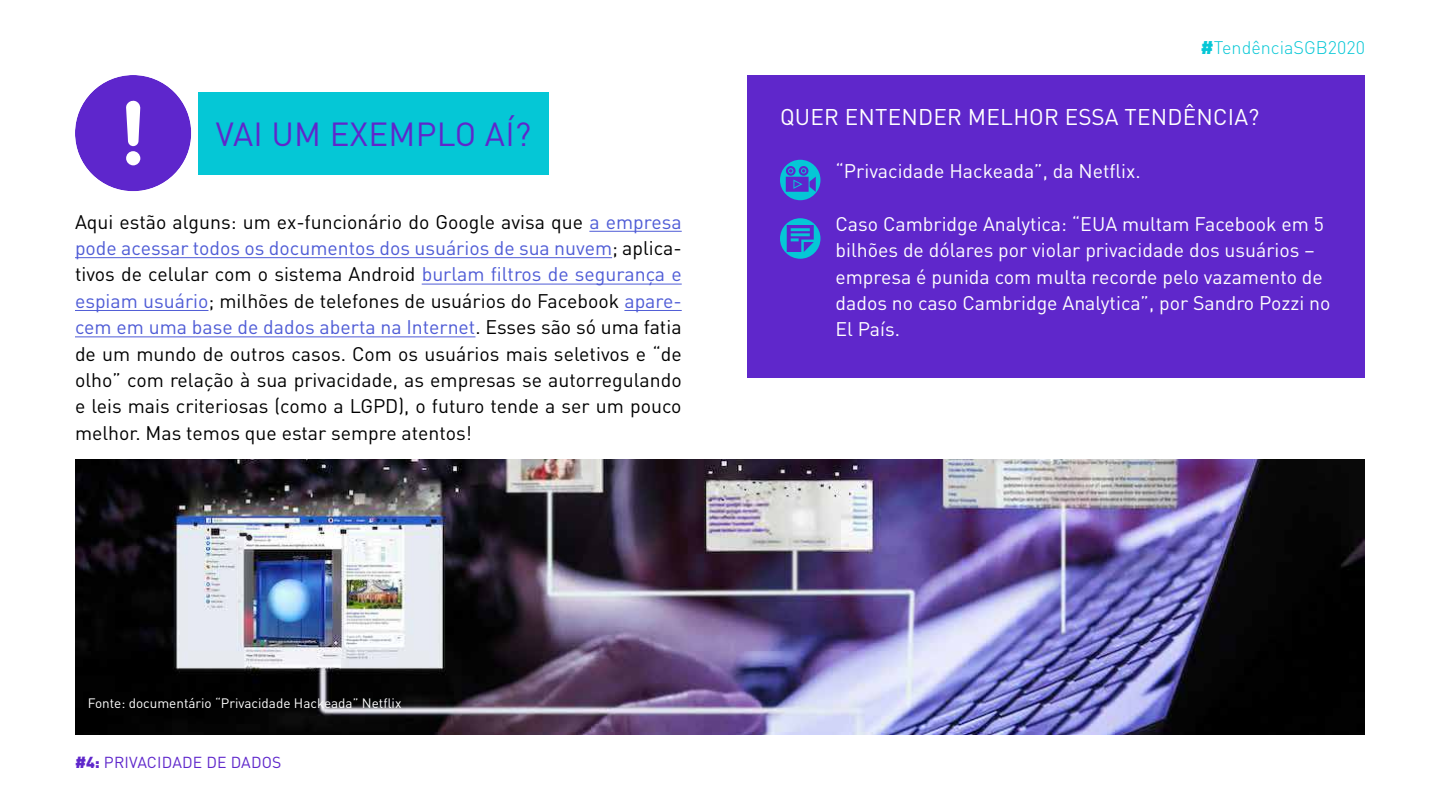
<style>
.page{position:relative;width:1440px;height:810px;background:#fff}
.page>*{position:absolute;margin:0;border:0;box-sizing:border-box;transform-origin:0 0}
.t1{font:33px "DIN Pro";letter-spacing:.01em;color:#5f27cb}
.t2{font:22.5px "DIN Pro";letter-spacing:.01em;color:#fff}
.t3{font:19.5px/26.4px "DIN Pro";color:#000;text-align:justify}
.t4{font:19.5px/26.4px "DIN Pro";color:#fff}
.t5{font:300 18px "DIN Pro";color:#05c7d6}
.t6{font:15.75px "DIN Pro";letter-spacing:.01em;color:#5f27cb}
.t7{font:13.5px "DIN Pro";color:#fff}
.s1{font-weight:900}
.s2{color:#4f5cd6}
</style>
<div class="page">
<hr style="left:589px;top:231px;width:93px;height:1px;background:#4f5cd6">
<hr style="left:75px;top:257px;width:537px;height:1px;background:#4f5cd6">
<hr style="left:422px;top:284px;width:260px;height:1px;background:#4f5cd6">
<hr style="left:75px;top:310px;width:133px;height:1px;background:#4f5cd6">
<hr style="left:624px;top:310px;width:58px;height:1px;background:#4f5cd6">
<hr style="left:75px;top:336px;width:401px;height:1px;background:#4f5cd6">
<div style="left:198px;top:92px;width:351px;height:82px;background:#05c7d6"></div>
<svg style="left:75px;top:75px;width:116px;height:116px"></svg>
<div style="left:747px;top:75px;width:618px;height:303px;background:#5f27cb"></div>
<div style="left:780px;top:218px;width:40px;height:41px;background:#05c7d6;border-radius:50%"></div>
<svg style="left:787px;top:225px;width:27px;height:27px"></svg>
<div style="left:780px;top:160px;width:40px;height:40px;background:#05c7d6;border-radius:50%"></div>
<svg style="left:786px;top:166px;width:30px;height:26px"></svg>
<img style="left:75px;top:459px;width:1290px;height:276px">
<p class="t5" style="left:1201px;top:36px;width:166px"><span class="s1">#</span>TendênciaSGB2020</p>
<h1 class="t1" style="left:216px;top:111px;width:317px">VAI UM EXEMPLO AÍ?</h1>
<p class="t2" style="left:780px;top:102px;width:481px">QUER ENTENDER MELHOR ESSA TENDÊNCIA?</p>
<p class="t4" style="left:836px;top:157px;width:307px">“Privacidade Hackeada”, da Netflix.</p>
<p class="t4" style="left:836px;top:210px;width:497px">Caso Cambridge Analytica: “EUA multam Facebook em 5 bilhões de dólares por violar privacidade dos usuários – empresa é punida com multa recorde pelo vazamento de dados no caso Cambridge Analytica”, por Sandro Pozzi no El País.</p>
<p class="t3" style="left:75px;top:208px;width:608px">Aqui estão alguns: um ex-funcionário do Google avisa que <span class="s2">a empresa pode acessar todos os documentos dos usuários de sua nuvem</span>; aplica&shy;tivos de celular com o sistema Android <span class="s2">burlam filtros de segurança e espiam usuário</span>; milhões de telefones de usuários do Facebook <span class="s2">apare&shy;cem em uma base de dados aberta na Internet</span>. Esses são só uma fatia de um mundo de outros casos. Com os usuários mais seletivos e “de olho” com relação à sua privacidade, as empresas se autorregulando e leis mais criteriosas (como a LGPD), o futuro tende a ser um pouco melhor. Mas temos que estar sempre atentos!</p>
<p class="t7" style="left:88px;top:694px;width:315px">Fonte: documentário “Privacidade Hackeada” Netflix</p>
<p class="t6" style="left:75px;top:752px;width:208px"><span class="s1">#4:</span> PRIVACIDADE DE DADOS</p>
</div>
